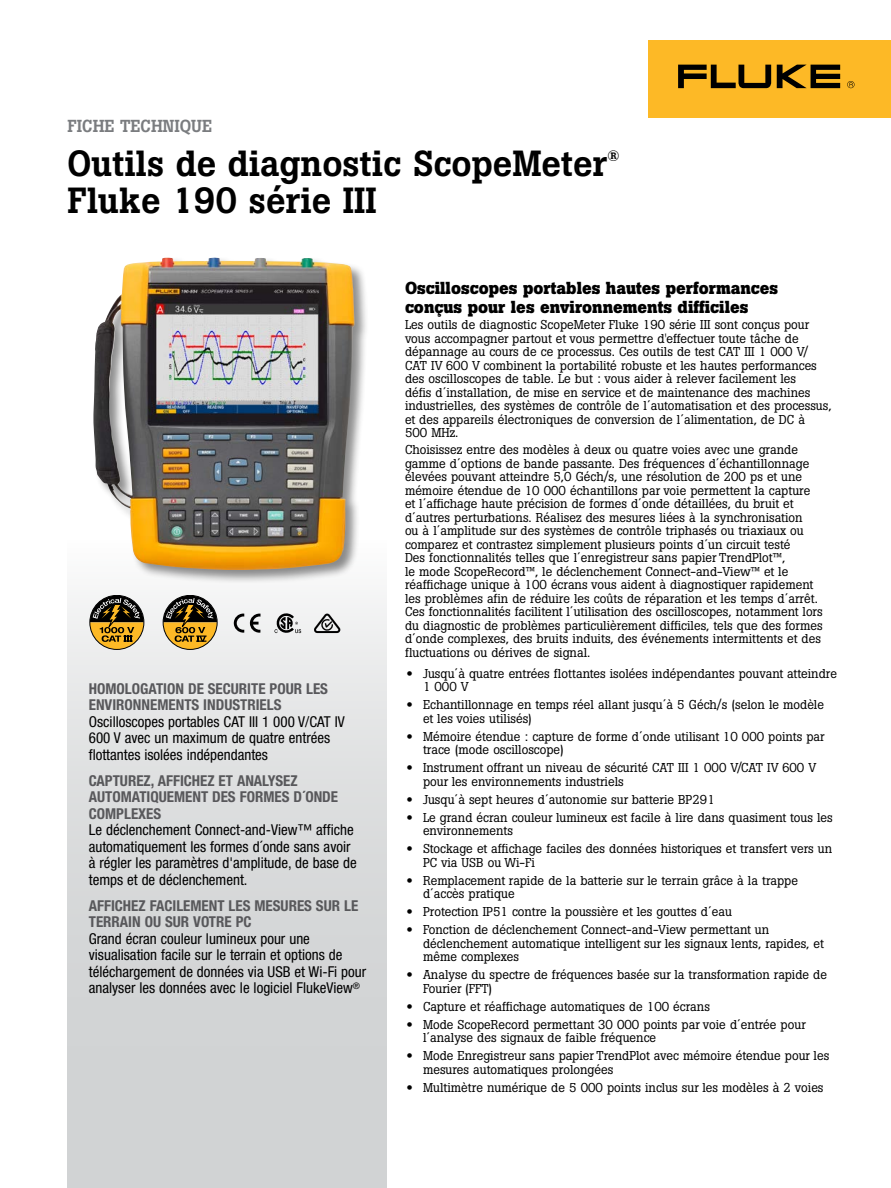
<style>
.page{position:relative;width:891px;height:1188px;background:#fff}
.page>*{position:absolute;margin:0;border:0;box-sizing:border-box;transform-origin:0 0}
.t1{font:500 36px "Boton Pro";color:#000}
.t2{font:700 17.25px/18.8px "Boton Pro";color:#000}
.t3{font:500 17.25px "Boton Pro";color:#7a7c7f}
.t4{font:condensed 15px/16.5px "Helvetica Neue LT Pro";color:#000}
.t5{font:700 condensed 15px/16.5px "Helvetica Neue LT Pro";color:#58585b}
.t6{font:500 15px "Boton Pro";color:#000}
.t7{font:12.75px/13.5px "Boton Pro";color:#000}
.s1{font-family:"Helvetica Neue LT Std";font-weight:500;font-stretch:expanded}
</style>
<div class="page">
<div style="left:68px;top:540px;width:319px;height:648px;background:linear-gradient(to bottom,#f2f3f3,#c8cbcc)"></div>
<div style="left:648px;top:40px;width:243px;height:78px;background:#fdb926"></div>
<svg style="left:777px;top:65px;width:63px;height:23px"></svg>
<svg style="left:678px;top:65px;width:93px;height:23px"></svg>
<svg style="left:847px;top:81px;width:8px;height:7px"></svg>
<div style="left:92px;top:256px;width:277px;height:328px;background:#000;opacity:.45"></div>
<img style="left:93px;top:258px;width:262px;height:313px">
<svg style="left:163px;top:596px;width:54px;height:53px;background:#907845"></svg>
<svg style="left:90px;top:596px;width:54px;height:53px;background:#8e7745"></svg>
<svg style="left:250px;top:614px;width:11px;height:19px"></svg>
<svg style="left:234px;top:614px;width:10px;height:19px"></svg>
<svg style="left:274px;top:613px;width:27px;height:20px"></svg>
<svg style="left:314px;top:613px;width:26px;height:20px"></svg>
<h2 class="t3" style="left:68px;top:115px;width:146px">FICHE TECHNIQUE</h2>
<h1 class="t1" style="left:68px;top:140px;width:542px">Outils de diagnostic ScopeMeter</h1>
<p class="t6" style="left:608px;top:146px;width:14px">®</p>
<h1 class="t1" style="left:68px;top:177px;width:311px">Fluke 190 série III</h1>
<p class="t5" style="left:89px;top:680px;width:241px">HOMOLOGATION DE SECURITE POUR LES<br>ENVIRONNEMENTS INDUSTRIELS</p>
<p class="t4" style="left:89px;top:713px;width:257px">Oscilloscopes portables CAT III 1 000 V/CAT IV<br>600 V avec un maximum de quatre entrées flottantes isolées indépendantes</p>
<p class="t5" style="left:89px;top:772px;width:251px">CAPTUREZ, AFFICHEZ ET ANALYSEZ<br>AUTOMATIQUEMENT DES FORMES D´ONDE<br>COMPLEXES</p>
<p class="t4" style="left:89px;top:821px;width:269px">Le déclenchement Connect-and-View™ affiche automatiquement les formes d´onde sans avoir à régler les paramètres d'amplitude, de base de temps et de déclenchement.</p>
<p class="t5" style="left:89px;top:897px;width:271px">AFFICHEZ FACILEMENT LES MESURES SUR LE<br>TERRAIN OU SUR VOTRE PC</p>
<p class="t4" style="left:89px;top:930px;width:279px">Grand écran couleur lumineux pour une visualisation facile sur le terrain et options de téléchargement de données via USB et Wi-Fi pour analyser les données avec le logiciel FlukeView<sup>®</sup></p>
<h2 class="t2" style="left:405px;top:278px;width:375px">Oscilloscopes portables hautes performances conçus pour les environnements difficiles</h2>
<p class="t7" style="left:405px;top:318px;width:428px">Les outils de diagnostic ScopeMeter Fluke 190 série III sont conçus pour vous accompagner partout et vous permettre d'effectuer toute tâche de dépannage au cours de ce processus. Ces outils de test CAT III 1 000 V/ CAT IV 600 V combinent la portabilité robuste et les hautes performances des oscilloscopes de table. Le but : vous aider à relever facilement les<br>défis d´installation, de mise en service et de maintenance des machines industrielles, des systèmes de contrôle de l´automatisation et des processus, et des appareils électroniques de conversion de l´alimentation, de DC à<br>500 MHz.</p>
<p class="t7" style="left:405px;top:443px;width:419px">Choisissez entre des modèles à deux ou quatre voies avec une grande gamme d´options de bande passante. Des fréquences d´échantillonnage élevées pouvant atteindre 5,0 Géch/s, une résolution de 200 ps et une mémoire étendue de 10 000 échantillons par voie permettent la capture et l´affichage haute précision de formes d´onde détaillées, du bruit et d´autres perturbations. Réalisez des mesures liées à la synchronisation<br>ou à l´amplitude sur des systèmes de contrôle triphasés ou triaxiaux ou comparez et contrastez simplement plusieurs points d´un circuit testé<br>Des fonctionnalités telles que l´enregistreur sans papier TrendPlot™,<br>le mode ScopeRecord™, le déclenchement Connect-and-View™ et le réaffichage unique à 100 écrans vous aident à diagnostiquer rapidement les problèmes afin de réduire les coûts de réparation et les temps d´arrêt.<br>Ces fonctionnalités facilitent l´utilisation des oscilloscopes, notamment lors du diagnostic de problèmes particulièrement difficiles, tels que des formes d´onde complexes, des bruits induits, des événements intermittents et des fluctuations ou dérives de signal.</p>
<p class="t7" style="left:423px;top:667px;width:416px;text-indent:-16px"><span class="s1">•</span> Jusqu´à quatre entrées flottantes isolées indépendantes pouvant atteindre<br>1 000 V</p>
<p class="t7" style="left:423px;top:698px;width:403px;text-indent:-16px"><span class="s1">•</span> Echantillonnage en temps réel allant jusqu´à 5 Géch/s (selon le modèle et les voies utilisés)</p>
<p class="t7" style="left:423px;top:730px;width:403px;text-indent:-16px"><span class="s1">•</span> Mémoire étendue : capture de forme d´onde utilisant 10 000 points par trace (mode oscilloscope)</p>
<p class="t7" style="left:423px;top:761px;width:395px;text-indent:-16px"><span class="s1">•</span> Instrument offrant un niveau de sécurité CAT III 1 000 V/CAT IV 600 V pour les environnements industriels</p>
<p class="t7" style="left:407px;top:793px;width:310px"><span class="s1">•</span> Jusqu´à sept heures d´autonomie sur batterie BP291</p>
<p class="t7" style="left:423px;top:811px;width:411px;text-indent:-16px"><span class="s1">•</span> Le grand écran couleur lumineux est facile à lire dans quasiment tous les environnements</p>
<p class="t7" style="left:423px;top:842px;width:411px;text-indent:-16px"><span class="s1">•</span> Stockage et affichage faciles des données historiques et transfert vers un<br>PC via USB ou Wi-Fi</p>
<p class="t7" style="left:423px;top:874px;width:376px;text-indent:-16px"><span class="s1">•</span> Remplacement rapide de la batterie sur le terrain grâce à la trappe d´accès pratique</p>
<p class="t7" style="left:407px;top:905px;width:327px"><span class="s1">•</span> Protection IP51 contre la poussière et les gouttes d´eau</p>
<p class="t7" style="left:423px;top:923px;width:403px;text-indent:-16px"><span class="s1">•</span> Fonction de déclenchement Connect-and-View permettant un déclenchement automatique intelligent sur les signaux lents, rapides, et même complexes</p>
<p class="t7" style="left:423px;top:968px;width:406px;text-indent:-16px"><span class="s1">•</span> Analyse du spectre de fréquences basée sur la transformation rapide de<br>Fourier (FFT)</p>
<p class="t7" style="left:407px;top:1000px;width:305px"><span class="s1">•</span> Capture et réaffichage automatiques de 100 écrans</p>
<p class="t7" style="left:423px;top:1018px;width:384px;text-indent:-16px"><span class="s1">•</span> Mode ScopeRecord permettant 30 000 points par voie d´entrée pour l´analyse des signaux de faible fréquence</p>
<p class="t7" style="left:423px;top:1049px;width:408px;text-indent:-16px"><span class="s1">•</span> Mode Enregistreur sans papier TrendPlot avec mémoire étendue pour les mesures automatiques prolongées</p>
<p class="t7" style="left:407px;top:1081px;width:419px"><span class="s1">•</span> Multimètre numérique de 5 000 points inclus sur les modèles à 2 voies</p>
</div>
